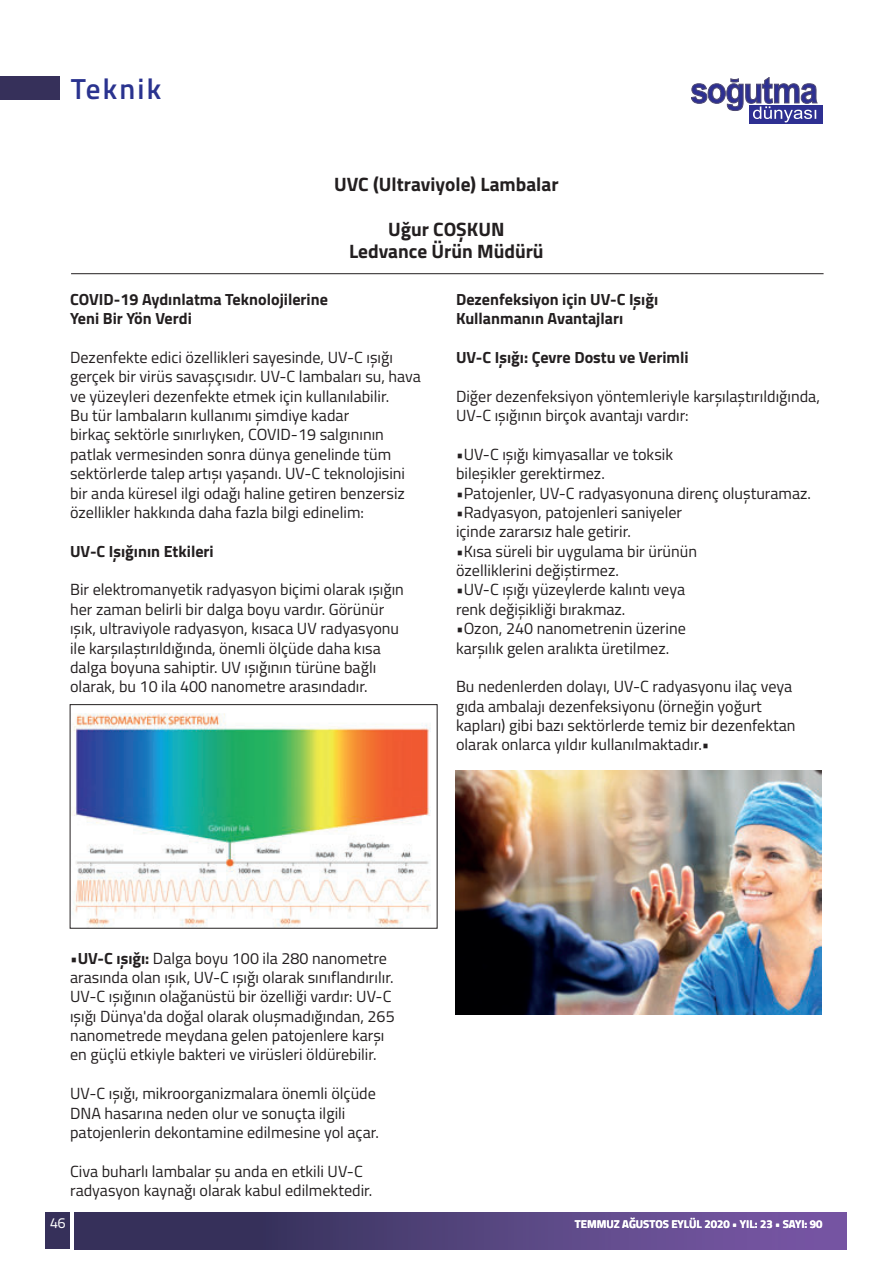
<style>
.page{position:relative;width:893px;height:1263px;background:#fff}
.page>*{position:absolute;margin:0;border:0;box-sizing:border-box;transform-origin:0 0}
.t1{font:600 29.1px "Titillium";letter-spacing:.075em;color:#2a338f}
.t2{font:700 19.35px/22.4px "Titillium";color:#231f20;text-align:center}
.t3{font:16.2px/19.4px "Titillium";color:#231f20}
.t4{font:700 16.2px/19.4px "Titillium";color:#231f20}
.t5{font:14.55px "Titillium Text 22 L";color:#fff}
.t6{font:700 11.25px "Titillium";color:#fff}
.s1{font-weight:700}
</style>
<div class="page">
<hr style="left:71px;top:273px;width:752px;height:1px;background:#231f20">
<img style="left:72px;top:713px;width:359px;height:213px">
<div style="left:70px;top:704px;width:367px;height:224px;border:1px solid #231f20"></div>
<img style="left:455px;top:771px;width:366px;height:244px">
<div style="left:75px;top:1213px;width:772px;height:36px;background:linear-gradient(to right,#2b2b4e,#7a59a8)"></div>
<div style="left:749px;top:106px;width:73px;height:18px;background:#2e3092"></div>
<svg style="left:691px;top:78px;width:126px;height:44px"></svg>
<div style="left:46px;top:1213px;width:24px;height:36px;background:#36305a"></div>
<div style="left:0;top:77px;width:59px;height:23px;background:#36305a"></div>
<h1 class="t1" style="left:71px;top:67px;width:92px">Teknik</h1>
<p class="t2" style="left:334px;top:173px;width:226px">UVC (Ultraviyole) Lambalar</p>
<p class="t2" style="left:349px;top:218px;width:196px">Uğur COȘKUN<br>Ledvance Ürün Müdürü</p>
<p class="t4" style="left:70px;top:290px;width:259px">COVID-19 Aydınlatma Teknolojilerine<br>Yeni Bir Yön Verdi</p>
<p class="t3" style="left:70px;top:349px;width:352px">Dezenfekte edici özellikleri sayesinde, UV-C ıșığı gerçek bir virüs savașçısıdır. UV-C lambaları su, hava ve yüzeyleri dezenfekte etmek için kullanılabilir.<br>Bu tür lambaların kullanımı șimdiye kadar<br>birkaç sektörle sınırlıyken, COVID-19 salgınının patlak vermesinden sonra dünya genelinde tüm sektörlerde talep artıșı yașandı. UV-C teknolojisini bir anda küresel ilgi odağı haline getiren benzersiz özellikler hakkında daha fazla bilgi edinelim:</p>
<p class="t4" style="left:70px;top:541px;width:145px">UV-C Ișığının Etkileri</p>
<p class="t3" style="left:70px;top:582px;width:335px">Bir elektromanyetik radyasyon biçimi olarak ıșığın her zaman belirli bir dalga boyu vardır. Görünür ıșık, ultraviyole radyasyon, kısaca UV radyasyonu ile karșılaștırıldığında, önemli ölçüde daha kısa dalga boyuna sahiptir. UV ıșığının türüne bağlı olarak, bu 10 ila 400 nanometre arasındadır.</p>
<p class="t4" style="left:456px;top:290px;width:204px">Dezenfeksiyon için UV-C Ișığı<br>Kullanmanın Avantajları</p>
<p class="t4" style="left:456px;top:348px;width:234px">UV-C Ișığı: Çevre Dostu ve Verimli</p>
<p class="t3" style="left:456px;top:388px;width:365px">Diğer dezenfeksiyon yöntemleriyle karșılaștırıldığında,<br>UV-C ıșığının birçok avantajı vardır:</p>
<p class="t3" style="left:456px;top:446px;width:219px">•UV-C ıșığı kimyasallar ve toksik bileșikler gerektirmez.</p>
<p class="t3" style="left:456px;top:485px;width:356px">•Patojenler, UV-C radyasyonuna direnç olușturamaz.</p>
<p class="t3" style="left:456px;top:504px;width:228px">•Radyasyon, patojenleri saniyeler içinde zararsız hale getirir.</p>
<p class="t3" style="left:456px;top:543px;width:243px">•Kısa süreli bir uygulama bir ürünün özelliklerini değiștirmez.</p>
<p class="t3" style="left:456px;top:582px;width:231px">•UV-C ıșığı yüzeylerde kalıntı veya renk değișikliği bırakmaz.</p>
<p class="t3" style="left:456px;top:621px;width:231px">•Ozon, 240 nanometrenin üzerine karșılık gelen aralıkta üretilmez.</p>
<p class="t3" style="left:456px;top:679px;width:341px">Bu nedenlerden dolayı, UV-C radyasyonu ilaç veya gıda ambalajı dezenfeksiyonu (örneğin yoğurt kapları) gibi bazı sektörlerde temiz bir dezenfektan olarak onlarca yıldır kullanılmaktadır.•</p>
<p class="t3" style="left:70px;top:950px;width:326px">•<span class="s1">UV-C ıșığı:</span> Dalga boyu 100 ila 280 nanometre arasında olan ıșık, UV-C ıșığı olarak sınıflandırılır.<br>UV-C ıșığının olağanüstü bir özelliği vardır: UV-C ıșığı Dünya'da doğal olarak olușmadığından, 265 nanometrede meydana gelen patojenlere karșı en güçlü etkiyle bakteri ve virüsleri öldürebilir.</p>
<p class="t3" style="left:70px;top:1086px;width:310px">UV-C ıșığı, mikroorganizmalara önemli ölçüde<br>DNA hasarına neden olur ve sonuçta ilgili patojenlerin dekontamine edilmesine yol açar.</p>
<p class="t3" style="left:70px;top:1163px;width:304px">Civa buharlı lambalar șu anda en etkili UV-C radyasyon kaynağı olarak kabul edilmektedir.</p>
<p class="t5" style="left:50px;top:1213px;width:17px">46</p>
<p class="t6" style="left:575px;top:1218px;width:249px">TEMMUZ AĞUSTOS EYLÜL 2020 • YIL: 23 • SAYI: 90</p>
</div>
